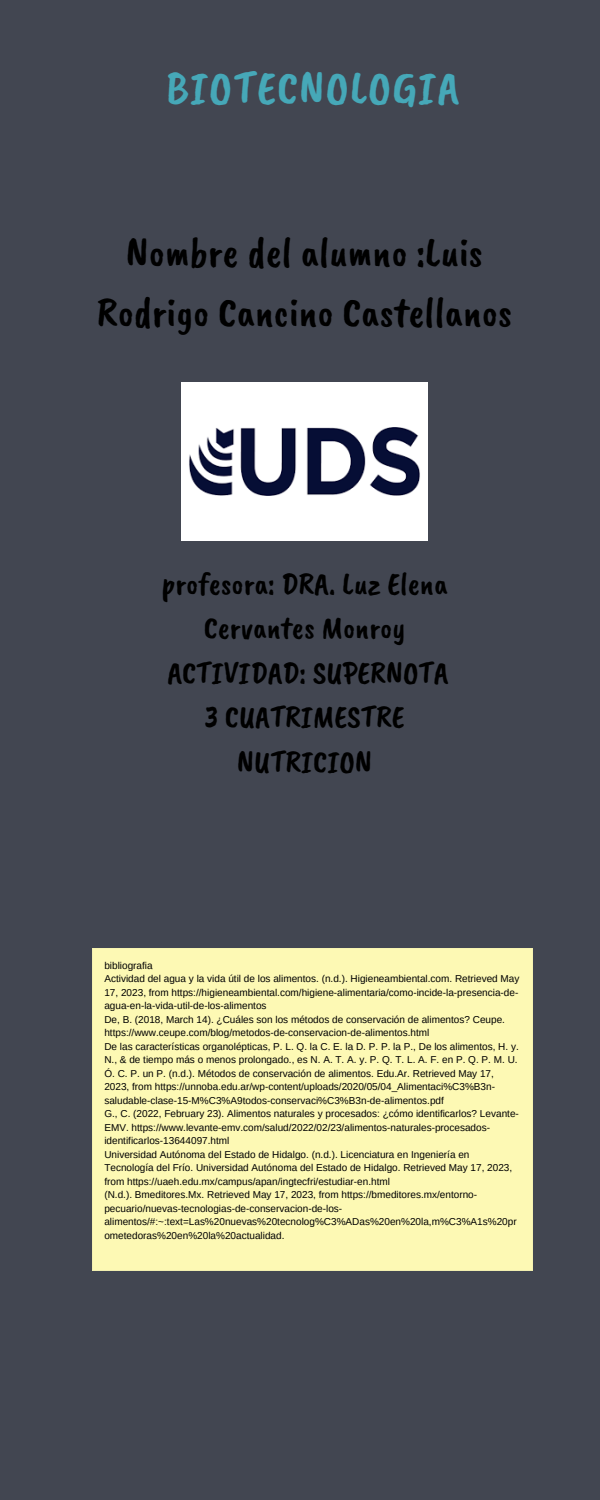
<style>
.page{position:relative;width:600px;height:1500px;background:#424651}
.page>*{position:absolute;margin:0;border:0;box-sizing:border-box;transform-origin:0 0}
.t1{font:47.2px "Caveat Brush";letter-spacing:.025em;color:#46a8b8}
.t2{font:42.2px/59.1px "Caveat Brush";color:#000;text-align:center}
.t3{font:31.8px/44.5px "Caveat Brush";color:#000;text-align:center}
.t4{font:10px/13.5px "Arimo";color:#000}
</style>
<div class="page">
<img style="left:182px;top:382px;width:245px;height:158px">
<div style="left:92px;top:948px;width:441px;height:327px;background:#fdf9b4"></div>
<p class="t1" style="left:166px;top:57px;width:295px">BIOTECNOLOGIA</p>
<p class="t2" style="left:97px;top:223px;width:417px">Nombre del alumno :Luis<br>Rodrigo Cancino Castellanos</p>
<p class="t3" style="left:161px;top:561px;width:288px">profesora: DRA. Luz Elena<br>Cervantes Monroy</p>
<p class="t3" style="left:167px;top:650px;width:283px">ACTIVIDAD: SUPERNOTA</p>
<p class="t3" style="left:205px;top:694px;width:201px">3 CUATRIMESTRE</p>
<p class="t3" style="left:237px;top:739px;width:136px">NUTRICION</p>
<p class="t4" style="left:104px;top:958px;width:50px">bibliografia</p>
<p class="t4" style="left:104px;top:972px;width:417px;text-align:justify">Actividad del agua y la vida útil de los alimentos. (n.d.). Higieneambiental.com. Retrieved May 17, 2023, from https://higieneambiental.com/higiene-alimentaria/como-incide-la-presencia-de&shy;agua-en-la-vida-util-de-los-alimentos</p>
<p class="t4" style="left:104px;top:1012px;width:402px">De, B. (2018, March 14). ¿Cuáles son los métodos de conservación de alimentos? Ceupe. https://www.ceupe.com/blog/metodos-de-conservacion-de-alimentos.html</p>
<p class="t4" style="left:104px;top:1039px;width:416px">De las características organolépticas, P. L. Q. la C. E. la D. P. P. la P., De los alimentos, H. y.<br>N., &amp; de tiempo más o menos prolongado., es N. A. T. A. y. P. Q. T. L. A. F. en P. Q. P. M. U.<br>Ó. C. P. un P. (n.d.). Métodos de conservación de alimentos. Edu.Ar. Retrieved May 17, 2023, from https://unnoba.edu.ar/wp-content/uploads/2020/05/04_Alimentaci%C3%B3n&shy;saludable-clase-15-M%C3%A9todos-conservaci%C3%B3n-de-alimentos.pdf</p>
<p class="t4" style="left:104px;top:1107px;width:416px">G., C. (2022, February 23). Alimentos naturales y procesados: ¿cómo identificarlos? Levante-<br>EMV. https://www.levante-emv.com/salud/2022/02/23/alimentos-naturales-procesados&shy;identificarlos-13644097.html</p>
<p class="t4" style="left:104px;top:1147px;width:409px">Universidad Autónoma del Estado de Hidalgo. (n.d.). Licenciatura en Ingeniería en<br>Tecnología del Frío. Universidad Autónoma del Estado de Hidalgo. Retrieved May 17, 2023, from https://uaeh.edu.mx/campus/apan/ingtecfri/estudiar-en.html</p>
<p class="t4" style="left:104px;top:1188px;width:414px">(N.d.). Bmeditores.Mx. Retrieved May 17, 2023, from https://bmeditores.mx/entorno&shy;pecuario/nuevas-tecnologias-de-conservacion-de-los&shy;alimentos/#:~:text=Las%20nuevas%20tecnolog%C3%ADas%20en%20la,m%C3%A1s%20pr ometedoras%20en%20la%20actualidad.</p>
</div>
